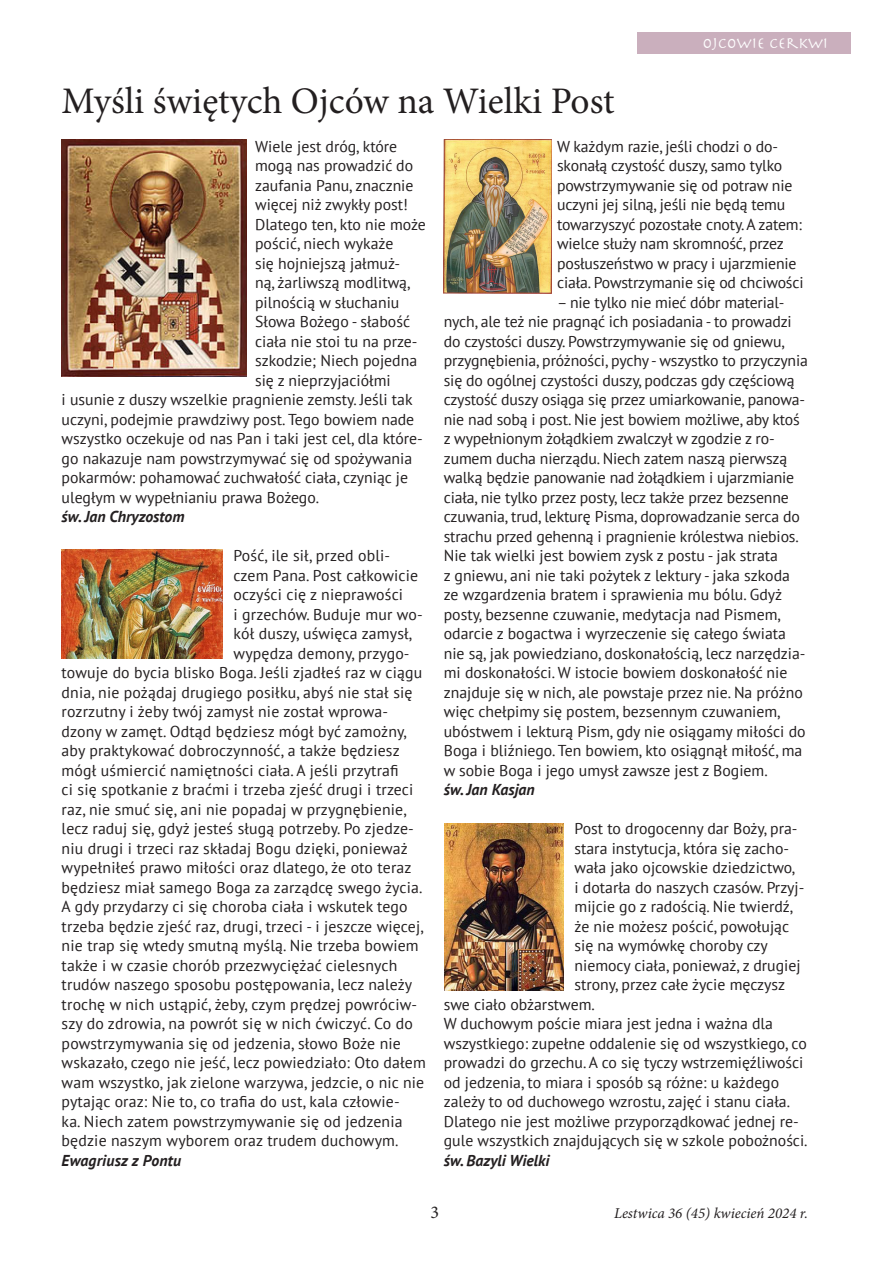
<style>
.page{position:relative;width:893px;height:1263px;background:#fff}
.page>*{position:absolute;margin:0;border:0;box-sizing:border-box;transform-origin:0 0}
.podtytuł{font:37.5px "Minion Pro";color:#231f20}
.t1{font:18px "Minion Pro";color:#231f20}
.body_do_lewej{font:15.75px/19.5px "PT Sans";color:#231f20}
.body_do_lewej-2{font:italic 700 15.75px "PT Sans";color:#231f20}
.t2{font:15.75px "Herculanum";color:#fff}
.t3{font:italic 15px "Minion Pro";color:#231f20}
.s1{font-weight:700;font-style:italic}
</style>
<div class="page">
<div style="left:637px;top:33px;width:213px;height:21px;background:#caafbd"></div>
<img style="left:62px;top:550px;width:160px;height:109px">
<img style="left:62px;top:140px;width:185px;height:236px">
<img style="left:443px;top:140px;width:108px;height:154px">
<img style="left:444px;top:823px;width:120px;height:167px">
<p class="podtytuł" style="left:62px;top:75px;width:555px">Myśli świętych Ojców na Wielki Post</p>
<p class="t2" style="left:702px;top:36px;width:107px">OJCOWIE CERK</p>
<p class="t2" style="left:726px;top:36px;width:137px">PODSTAWY WIARY</p>
<p class="body_do_lewej" style="left:255px;top:136px;width:144px">Wiele jest dróg, które</p>
<p class="body_do_lewej" style="left:255px;top:155px;width:160px">mogą nas prowadzić do</p>
<p class="body_do_lewej" style="left:255px;top:175px;width:160px">zaufania Panu, znacznie</p>
<p class="body_do_lewej" style="left:255px;top:194px;width:154px">więcej niż zwykły post!</p>
<p class="body_do_lewej" style="left:255px;top:214px;width:172px">Dlatego ten, kto nie może</p>
<p class="body_do_lewej" style="left:255px;top:233px;width:140px">pościć, niech wykaże</p>
<p class="body_do_lewej" style="left:255px;top:253px;width:147px">się hojniejszą jałmuż-</p>
<p class="body_do_lewej" style="left:255px;top:272px;width:157px">ną, żarliwszą modlitwą,</p>
<p class="body_do_lewej" style="left:255px;top:292px;width:146px">pilnością w słuchaniu</p>
<p class="body_do_lewej" style="left:255px;top:311px;width:157px">Słowa Bożego - słabość</p>
<p class="body_do_lewej" style="left:255px;top:331px;width:164px">ciała nie stoi tu na prze-</p>
<p class="body_do_lewej" style="left:255px;top:350px;width:164px">szkodzie; Niech pojedna</p>
<p class="body_do_lewej" style="left:255px;top:370px;width:137px">się z nieprzyjaciółmi</p>
<p class="body_do_lewej" style="left:62px;top:389px;width:352px">i usunie z duszy wszelkie pragnienie zemsty. Jeśli tak</p>
<p class="body_do_lewej" style="left:62px;top:409px;width:354px">uczyni, podejmie prawdziwy post. Tego bowiem nade</p>
<p class="body_do_lewej" style="left:62px;top:428px;width:363px">wszystko oczekuje od nas Pan i taki jest cel, dla które-</p>
<p class="body_do_lewej" style="left:62px;top:448px;width:352px">go nakazuje nam powstrzymywać się od spożywania</p>
<p class="body_do_lewej" style="left:62px;top:467px;width:348px">pokarmów: pohamować zuchwałość ciała, czyniąc je</p>
<p class="body_do_lewej" style="left:62px;top:487px;width:259px">uległym w wypełnianiu prawa Bożego.</p>
<p class="body_do_lewej-2" style="left:62px;top:506px;width:124px">św. Jan Chryzostom</p>
<p class="body_do_lewej" style="left:234px;top:545px;width:158px">Pość, ile sił, przed obli-</p>
<p class="body_do_lewej" style="left:234px;top:565px;width:186px">czem Pana. Post całkowicie</p>
<p class="body_do_lewej" style="left:234px;top:584px;width:171px">oczyści cię z nieprawości</p>
<p class="body_do_lewej" style="left:234px;top:604px;width:191px">i grzechów. Buduje mur wo-</p>
<p class="body_do_lewej" style="left:234px;top:623px;width:180px">kół duszy, uświęca zamysł,</p>
<p class="body_do_lewej" style="left:234px;top:643px;width:178px">wypędza demony, przygo-</p>
<p class="body_do_lewej" style="left:62px;top:662px;width:362px">towuje do bycia blisko Boga. Jeśli zjadłeś raz w ciągu</p>
<p class="body_do_lewej" style="left:62px;top:682px;width:352px">dnia, nie pożądaj drugiego posiłku, abyś nie stał się</p>
<p class="body_do_lewej" style="left:62px;top:701px;width:328px">rozrzutny i żeby twój zamysł nie został wprowa-</p>
<p class="body_do_lewej" style="left:62px;top:721px;width:347px">dzony w zamęt. Odtąd będziesz mógł być zamożny,</p>
<p class="body_do_lewej" style="left:62px;top:740px;width:340px">aby praktykować dobroczynność, a także będziesz</p>
<p class="body_do_lewej" style="left:62px;top:760px;width:339px">mógł uśmiercić namiętności ciała. A jeśli przytrafi</p>
<p class="body_do_lewej" style="left:62px;top:779px;width:353px">ci się spotkanie z braćmi i trzeba zjeść drugi i trzeci</p>
<p class="body_do_lewej" style="left:62px;top:799px;width:347px">raz, nie smuć się, ani nie popadaj w przygnębienie,</p>
<p class="body_do_lewej" style="left:62px;top:818px;width:354px">lecz raduj się, gdyż jesteś sługą potrzeby. Po zjedze-</p>
<p class="body_do_lewej" style="left:62px;top:838px;width:348px">niu drugi i trzeci raz składaj Bogu dzięki, ponieważ</p>
<p class="body_do_lewej" style="left:62px;top:857px;width:351px">wypełniłeś prawo miłości oraz dlatego, że oto teraz</p>
<p class="body_do_lewej" style="left:62px;top:877px;width:362px">będziesz miał samego Boga za zarządcę swego życia.</p>
<p class="body_do_lewej" style="left:62px;top:896px;width:347px">A gdy przydarzy ci się choroba ciała i wskutek tego</p>
<p class="body_do_lewej" style="left:62px;top:916px;width:364px">trzeba będzie zjeść raz, drugi, trzeci - i jeszcze więcej,</p>
<p class="body_do_lewej" style="left:62px;top:935px;width:359px">nie trap się wtedy smutną myślą. Nie trzeba bowiem</p>
<p class="body_do_lewej" style="left:62px;top:955px;width:337px">także i w czasie chorób przezwyciężać cielesnych</p>
<p class="body_do_lewej" style="left:62px;top:974px;width:352px">trudów naszego sposobu postępowania, lecz należy</p>
<p class="body_do_lewej" style="left:62px;top:994px;width:357px">trochę w nich ustąpić, żeby, czym prędzej powróciw-</p>
<p class="body_do_lewej" style="left:62px;top:1013px;width:353px">szy do zdrowia, na powrót się w nich ćwiczyć. Co do</p>
<p class="body_do_lewej" style="left:62px;top:1033px;width:341px">powstrzymywania się od jedzenia, słowo Boże nie</p>
<p class="body_do_lewej" style="left:62px;top:1052px;width:366px">wskazało, czego nie jeść, lecz powiedziało: Oto dałem</p>
<p class="body_do_lewej" style="left:62px;top:1072px;width:364px">wam wszystko, jak zielone warzywa, jedzcie, o nic nie</p>
<p class="body_do_lewej" style="left:62px;top:1091px;width:340px">pytając oraz: Nie to, co trafia do ust, kala człowie-</p>
<p class="body_do_lewej" style="left:62px;top:1111px;width:342px">ka. Niech zatem powstrzymywanie się od jedzenia</p>
<p class="body_do_lewej" style="left:62px;top:1130px;width:338px">będzie naszym wyborem oraz trudem duchowym.</p>
<p class="body_do_lewej-2" style="left:62px;top:1150px;width:121px">Ewagriusz z Pontu</p>
<p class="body_do_lewej" style="left:557px;top:136px;width:248px">W każdym razie, jeśli chodzi o do&shy;skonałą czystość duszy, samo tylko powstrzymywanie się od potraw nie uczyni jej silną, jeśli nie będą temu towarzyszyć pozostałe cnoty. A zatem: wielce służy nam skromność, przez posłuszeństwo w pracy i ujarzmienie ciała. Powstrzymanie się od chciwości</p>
<p class="body_do_lewej" style="left:444px;top:292px;width:366px;text-indent:113px">– nie tylko nie mieć dóbr material&shy;nych, ale też nie pragnąć ich posiadania - to prowadzi do czystości duszy. Powstrzymywanie się od gniewu, przygnębienia, próżności, pychy - wszystko to przyczynia się do ogólnej czystości duszy, podczas gdy częściową czystość duszy osiąga się przez umiarkowanie, panowa&shy;nie nad sobą i post. Nie jest bowiem możliwe, aby ktoś z wypełnionym żołądkiem zwalczył w zgodzie z ro&shy;zumem ducha nierządu. Niech zatem naszą pierwszą walką będzie panowanie nad żołądkiem i ujarzmianie ciała, nie tylko przez posty, lecz także przez bezsenne czuwania, trud, lekturę Pisma, doprowadzanie serca do strachu przed gehenną i pragnienie królestwa niebios.</p>
<p class="body_do_lewej" style="left:444px;top:545px;width:363px">Nie tak wielki jest bowiem zysk z postu - jak strata<br>z gniewu, ani nie taki pożytek z lektury - jaka szkoda ze wzgardzenia bratem i sprawienia mu bólu. Gdyż posty, bezsenne czuwanie, medytacja nad Pismem, odarcie z bogactwa i wyrzeczenie się całego świata nie są, jak powiedziano, doskonałością, lecz narzędzia&shy;mi doskonałości. W istocie bowiem doskonałość nie znajduje się w nich, ale powstaje przez nie. Na próżno więc chełpimy się postem, bezsennym czuwaniem, ubóstwem i lekturą Pism, gdy nie osiągamy miłości do Boga i bliźniego. Ten bowiem, kto osiągnął miłość, ma w sobie Boga i jego umysł zawsze jest z Bogiem.</p>
<p class="body_do_lewej-2" style="left:444px;top:779px;width:92px">św. Jan Kasjan</p>
<p class="body_do_lewej" style="left:574px;top:818px;width:224px">Post to drogocenny dar Boży, pra-</p>
<p class="body_do_lewej" style="left:574px;top:838px;width:216px">stara instytucja, która się zacho-</p>
<p class="body_do_lewej" style="left:574px;top:857px;width:222px">wała jako ojcowskie dziedzictwo,</p>
<p class="body_do_lewej" style="left:574px;top:877px;width:231px">i dotarła do naszych czasów. Przyj-</p>
<p class="body_do_lewej" style="left:574px;top:896px;width:220px">mijcie go z radością. Nie twierdź,</p>
<p class="body_do_lewej" style="left:574px;top:916px;width:216px">że nie możesz pościć, powołując</p>
<p class="body_do_lewej" style="left:574px;top:935px;width:195px">się na wymówkę choroby czy</p>
<p class="body_do_lewej" style="left:574px;top:955px;width:228px">niemocy ciała, ponieważ, z drugiej</p>
<p class="body_do_lewej" style="left:574px;top:974px;width:212px">strony, przez całe życie męczysz</p>
<p class="body_do_lewej" style="left:444px;top:994px;width:153px">swe ciało obżarstwem.</p>
<p class="body_do_lewej" style="left:444px;top:1013px;width:365px">W duchowym poście miara jest jedna i ważna dla wszystkiego: zupełne oddalenie się od wszystkiego, co prowadzi do grzechu. A co się tyczy wstrzemięźliwości od jedzenia, to miara i sposób są różne: u każdego zależy to od duchowego wzrostu, zajęć i stanu ciała.<br>Dlatego nie jest możliwe przyporządkować jednej re&shy;gule wszystkich znajdujących się w szkole pobożności. <span class="s1">św. Bazyli Wielki</span></p>
<p class="t1" style="left:430px;top:1200px;width:10px">3</p>
<p class="t3" style="left:614px;top:1203px;width:195px">Lestwica 36 (45) kwiecień 2024 r.</p>
</div>
